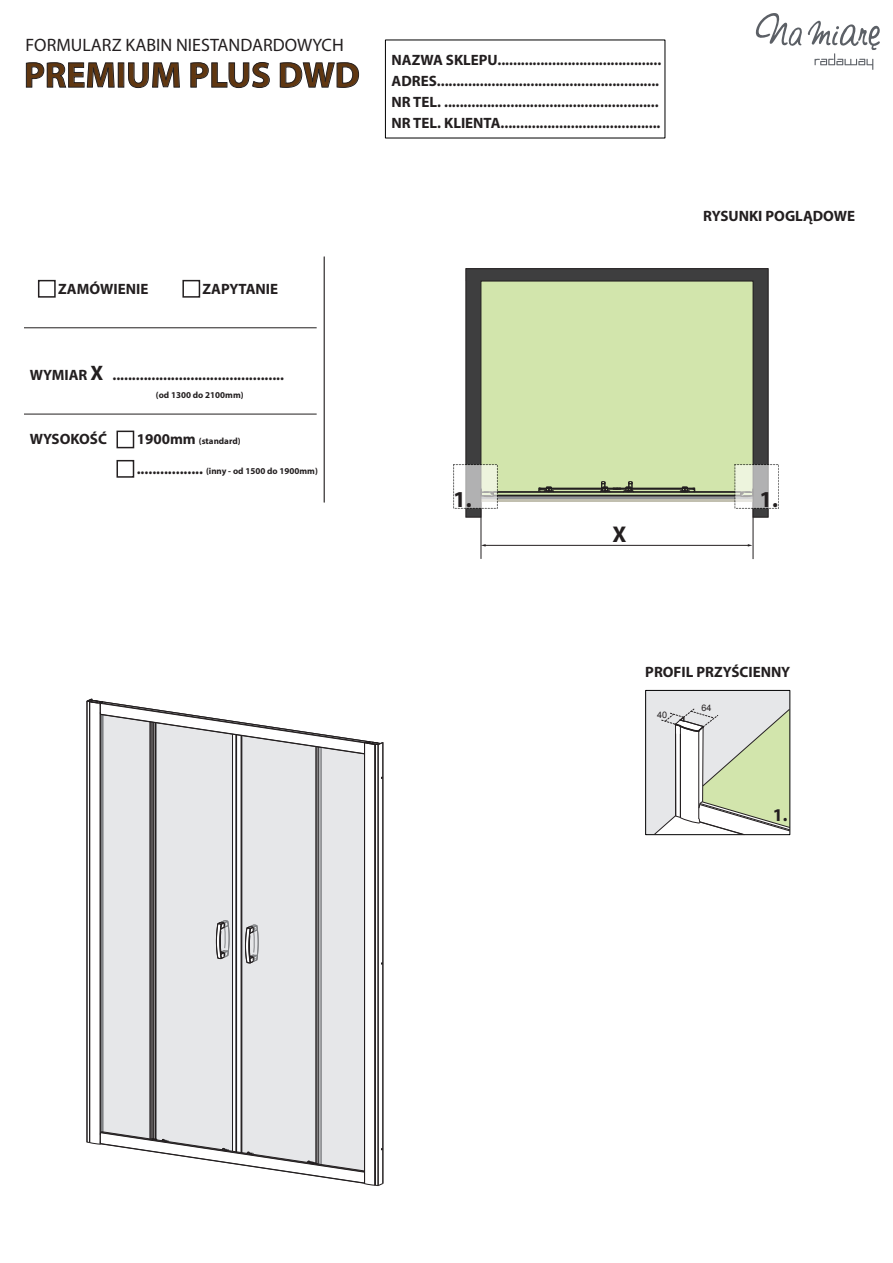
<style>
.page{position:relative;width:893px;height:1263px;background:#fff}
.page>*{position:absolute;margin:0;border:0;box-sizing:border-box;transform-origin:0 0}
.t1{font:700 36px "Myriad Pro";color:#603711}
.t2{font:700 22.8px "Myriad Pro";color:#231f20}
.t3{font:18px "Myriad Pro";color:#231f20}
.t4{font:700 18px "Myriad Pro";color:#231f20}
.t5{font:700 15px/21px "Myriad Pro";color:#231f20}
.t6{font:700 9px "Myriad Pro";color:#231f20}
.t7{font:9px "Arial";color:#231f20}
.s1{font-size:21px}
.s2{font-size:15px}
</style>
<div class="page">
<hr style="left:324px;top:257px;width:1px;height:245px;background:#231f20">
<svg style="left:26px;top:62px;width:89px;height:26px"></svg>
<div style="left:118px;top:63px;width:6px;height:24px;border:1px solid #231f20"></div>
<svg style="left:128px;top:62px;width:52px;height:26px"></svg>
<svg style="left:190px;top:62px;width:80px;height:26px"></svg>
<svg style="left:280px;top:62px;width:79px;height:26px"></svg>
<div style="left:38px;top:280px;width:18px;height:18px;border:2px solid #231f20"></div>
<div style="left:182px;top:280px;width:18px;height:18px;border:2px solid #231f20"></div>
<div style="left:117px;top:431px;width:17px;height:17px;background:#fff;border:2px solid #231f20"></div>
<div style="left:117px;top:460px;width:17px;height:18px;background:#fff;border:2px solid #231f20"></div>
<hr style="left:24px;top:327px;width:293px;height:1px;background:#231f20">
<hr style="left:24px;top:414px;width:293px;height:1px;background:#231f20">
<hr style="left:481px;top:502px;width:1px;height:57px;background:#231f20">
<hr style="left:753px;top:502px;width:1px;height:57px;background:#231f20">
<hr style="left:485px;top:545px;width:264px;height:1px;background:#231f20">
<svg style="left:481px;top:544px;width:5px;height:3px"></svg>
<svg style="left:465px;top:268px;width:304px;height:250px;background:#bdcc9f"></svg>
<svg style="left:645px;top:690px;width:145px;height:145px"></svg>
<hr style="left:101px;top:715px;width:1px;height:417px;background:#231f20">
<div style="left:104px;top:754px;width:260px;height:377px;background:#e6e7e9"></div>
<hr style="left:103px;top:715px;width:1px;height:417px;background:#808285">
<hr style="left:102px;top:715px;width:1px;height:417px;background:#808285">
<hr style="left:156px;top:723px;width:1px;height:416px;background:#808285">
<hr style="left:319px;top:747px;width:1px;height:416px;background:#808285">
<hr style="left:242px;top:736px;width:1px;height:417px;background:#808285">
<hr style="left:321px;top:747px;width:1px;height:417px;background:#808285">
<hr style="left:241px;top:735px;width:1px;height:417px;background:#231f20">
<hr style="left:232px;top:734px;width:1px;height:417px;background:#231f20">
<hr style="left:100px;top:703px;width:1px;height:441px;background:#231f20">
<hr style="left:89px;top:702px;width:1px;height:440px;background:#231f20">
<hr style="left:364px;top:743px;width:1px;height:441px;background:#231f20">
<hr style="left:375px;top:744px;width:1px;height:441px;background:#231f20">
<hr style="left:87px;top:701px;width:1px;height:441px;background:#231f20">
<hr style="left:378px;top:745px;width:1px;height:440px;background:#231f20">
<hr style="left:383px;top:742px;width:1px;height:441px;background:#231f20">
<svg style="left:216px;top:920px;width:14px;height:39px"></svg>
<svg style="left:245px;top:924px;width:14px;height:40px"></svg>
<hr style="left:155px;top:723px;width:1px;height:416px;background:#231f20">
<hr style="left:236px;top:735px;width:1px;height:417px;background:#231f20">
<hr style="left:152px;top:722px;width:1px;height:417px;background:#231f20">
<hr style="left:150px;top:722px;width:1px;height:417px;background:#231f20">
<hr style="left:154px;top:722px;width:1px;height:416px;background:#231f20">
<hr style="left:316px;top:747px;width:1px;height:416px;background:#231f20">
<hr style="left:318px;top:747px;width:1px;height:417px;background:#231f20">
<svg style="left:87px;top:1131px;width:297px;height:55px"></svg>
<svg style="left:86px;top:698px;width:298px;height:56px"></svg>
<hr style="left:493px;top:496px;width:248px;height:1px;background:#231f20">
<hr style="left:631px;top:488px;width:51px;height:1px;background:#231f20">
<hr style="left:631px;top:489px;width:51px;height:1px;background:#231f20">
<hr style="left:551px;top:489px;width:52px;height:1px;background:#231f20">
<hr style="left:551px;top:488px;width:52px;height:1px;background:#231f20">
<hr style="left:493px;top:495px;width:248px;height:1px;background:#231f20">
<hr style="left:689px;top:492px;width:52px;height:1px;background:#231f20">
<hr style="left:633px;top:492px;width:55px;height:1px;background:#231f20">
<hr style="left:553px;top:492px;width:48px;height:1px;background:#231f20">
<hr style="left:493px;top:492px;width:51px;height:1px;background:#231f20">
<svg style="left:680px;top:487px;width:15px;height:6px"></svg>
<svg style="left:600px;top:481px;width:34px;height:12px"></svg>
<svg style="left:538px;top:487px;width:16px;height:6px"></svg>
<svg style="left:735px;top:464px;width:44px;height:45px"></svg>
<svg style="left:453px;top:464px;width:45px;height:45px"></svg>
<svg style="left:755px;top:13px;width:125px;height:57px"></svg>
<p class="t3" style="left:26px;top:34px;width:320px">FORMULARZ KABIN NIESTANDARDOWYCH</p>
<h1 class="t1" style="left:24px;top:52px;width:337px">PREMIUM PLUS DWD</h1>
<p class="t5" style="left:58px;top:278px;width:92px">ZAMÓWIENIE</p>
<p class="t5" style="left:203px;top:278px;width:77px">ZAPYTANIE</p>
<p class="t5" style="left:30px;top:363px;width:256px">WYMIAR <span class="s1">X</span> ............................................</p>
<p class="t6" style="left:156px;top:389px;width:89px">(od 1300 do 2100mm)</p>
<p class="t5" style="left:30px;top:428px;width:79px">WYSOKOŚĆ</p>
<p class="t6" style="left:137px;top:436px;width:105px"><span class="s2">1900mm</span> (standard)</p>
<p class="t6" style="left:137px;top:465px;width:183px"><span class="s2">.................</span> (inny - od 1500 do 1900mm)</p>
<p class="t5" style="left:392px;top:49px;width:271px">NAZWA SKLEPU..........................................</p>
<p class="t5" style="left:392px;top:91px;width:270px">NR TEL. .......................................................<br>NR TEL. KLIENTA.........................................</p>
<p class="t5" style="left:392px;top:70px;width:269px">ADRES.........................................................</p>
<p class="t5" style="left:703px;top:205px;width:154px">RYSUNKI POGLĄDOWE</p>
<h2 class="t2" style="left:453px;top:484px;width:20px">1.</h2>
<h2 class="t2" style="left:760px;top:484px;width:20px">1.</h2>
<h2 class="t2" style="left:612px;top:519px;width:16px">X</h2>
<p class="t5" style="left:645px;top:661px;width:146px">PROFIL PRZYŚCIENNY</p>
<p class="t7" style="left:657px;top:709px;width:12px">40</p>
<p class="t7" style="left:702px;top:702px;width:12px">64</p>
<p class="t4" style="left:773px;top:803px;width:16px">1.</p>
</div>
